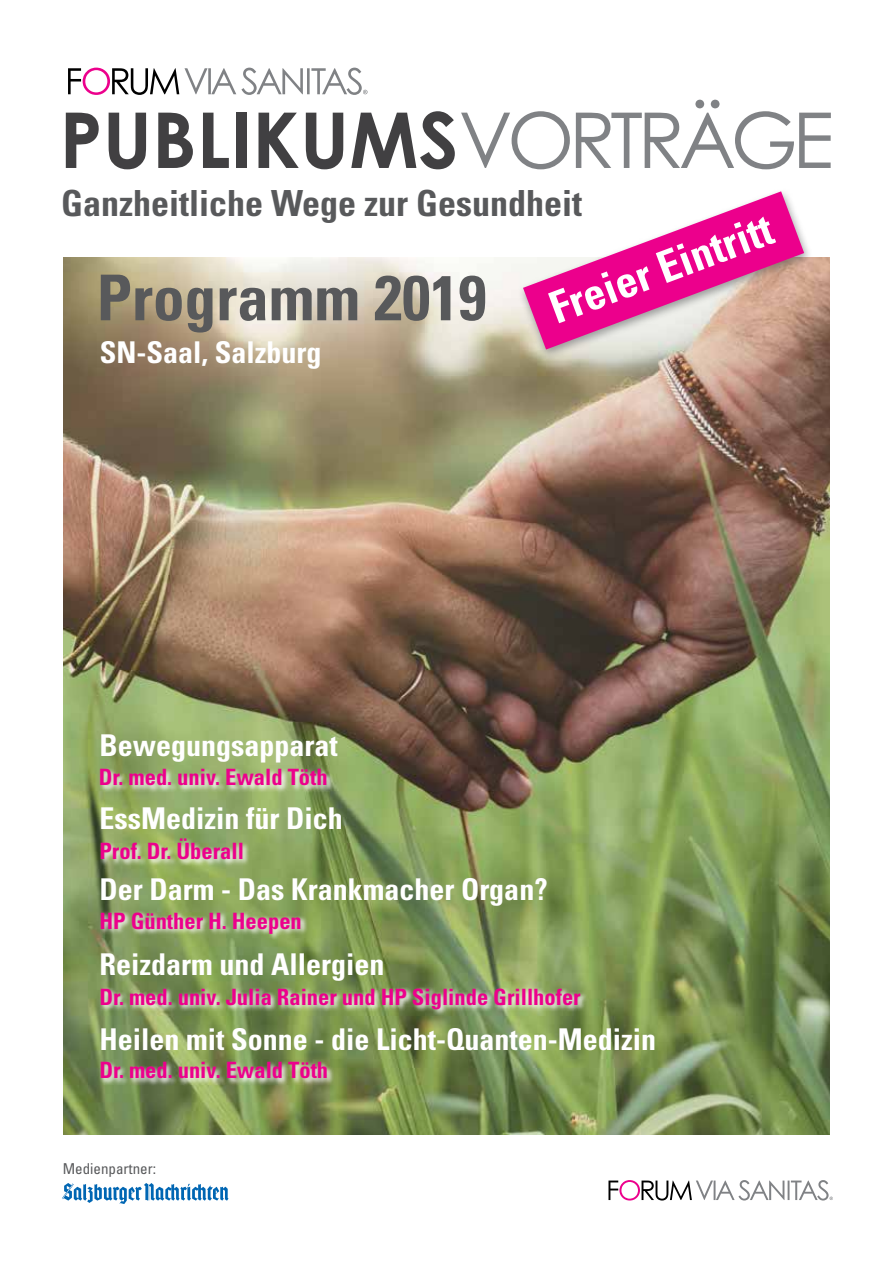
<style>
.page{position:relative;width:893px;height:1263px;background:#fff}
.page>*{position:absolute;margin:0;border:0;box-sizing:border-box;transform-origin:0 0}
.t1{font:700 77.1px "Century Gothic";color:#414042}
.t2{font:700 condensed 63.15px "Univers";color:#58595b}
.t3{font:700 condensed 43.95px "Univers";color:#fff}
.t4{font:700 condensed 36px "Univers";color:#58595b}
.t5{font:700 condensed 30px "Univers";color:#fff}
.t6{font:700 condensed 22.5px "Univers";color:#ec008c}
.t7{font:condensed 15px "Univers";color:#58595b}
.s1{font-weight:400;color:#808285}
</style>
<div class="page">
<img style="left:64px;top:257px;width:765px;height:878px">
<svg style="left:62px;top:1183px;width:167px;height:21px"></svg>
<svg style="left:99px;top:837px;width:151px;height:29px;background:#a7bb83"></svg>
<svg style="left:99px;top:767px;width:235px;height:26px;background:#aabd8b"></svg>
<svg style="left:99px;top:910px;width:209px;height:31px;background:#9eb17d"></svg>
<svg style="left:99px;top:986px;width:489px;height:30px;background:#99ac7b"></svg>
<svg style="left:99px;top:1060px;width:236px;height:26px;background:#98a77b"></svg>
<div style="left:517px;top:188px;width:296px;height:173px;background:#58595b;opacity:.55"></div>
<svg style="left:523px;top:191px;width:281px;height:158px"></svg>
<svg style="left:608px;top:1180px;width:225px;height:20px"></svg>
<svg style="left:68px;top:68px;width:300px;height:27px"></svg>
<h1 class="t1" style="left:60px;top:81px;width:776px">PUBLIKUMS<span class="s1">VORTRÄGE</span></h1>
<p class="t4" style="left:61px;top:181px;width:523px">Ganzheitliche Wege zur Gesundheit</p>
<h3 class="t3" style="left:542px;top:285px;width:236px;rotate:-21deg">Freier Eintritt</h3>
<h2 class="t2" style="left:97px;top:259px;width:391px">Programm 2019</h2>
<p class="t5" style="left:100px;top:334px;width:223px">SN-Saal, Salzburg</p>
<p class="t5" style="left:99px;top:727px;width:240px">Bewegungsapparat</p>
<p class="t6" style="left:99px;top:763px;width:230px">Dr. med. univ. Ewald Töth</p>
<p class="t5" style="left:99px;top:800px;width:245px">EssMedizin für Dich</p>
<p class="t6" style="left:99px;top:837px;width:146px">Prof. Dr. Überall</p>
<p class="t5" style="left:99px;top:871px;width:450px">Der Darm - Das Krankmacher Organ?</p>
<p class="t6" style="left:99px;top:907px;width:204px">HP Günther H. Heepen</p>
<p class="t5" style="left:99px;top:946px;width:286px">Reizdarm und Allergien</p>
<p class="t6" style="left:99px;top:983px;width:483px">Dr. med. univ. Julia Rainer und HP Siglinde Grillhofer</p>
<p class="t5" style="left:99px;top:1021px;width:558px">Heilen mit Sonne - die Licht-Quanten-Medizin</p>
<p class="t6" style="left:99px;top:1056px;width:230px">Dr. med. univ. Ewald Töth</p>
<p class="t7" style="left:63px;top:1159px;width:95px">Medienpartner:</p>
</div>
